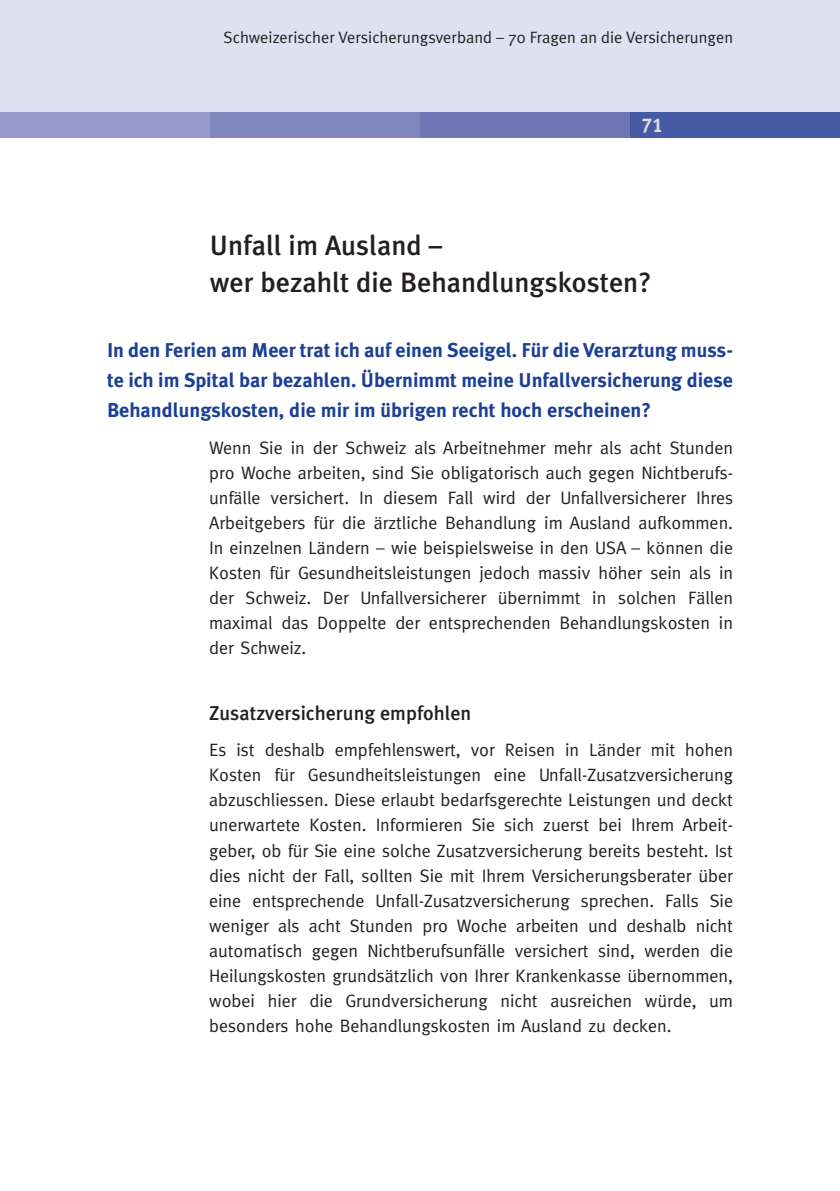
<style>
.page{position:relative;width:840px;height:1191px;background:#fff}
.page>*{position:absolute;margin:0;border:0;box-sizing:border-box;transform-origin:0 0}
.t1{font:500 28px/36.4px "Meta Plus";color:#231f20}
.t2{font:700 20px/30px "Meta Plus";color:#1b3f94;text-align:justify}
.t3{font:500 20px "Meta Plus";color:#231f20}
.t4{font:20px "Meta Plus Bold Caps";color:#dcdddf}
.t5{font:18px/25px "Meta";color:#231f20;text-align:justify}
.t6{font:16.4px "Meta Plus Normal";color:#231f20}
</style>
<div class="page">
<div style="left:0;top:0;width:839px;height:112px;background:#dfe1f0"></div>
<div style="left:629px;top:112px;width:210px;height:25px;background:#475aa4"></div>
<div style="left:0;top:112px;width:210px;height:25px;background:#979aca"></div>
<div style="left:210px;top:112px;width:210px;height:25px;background:#8286bf"></div>
<div style="left:420px;top:112px;width:209px;height:25px;background:#6f76b5"></div>
<p class="t6" style="left:223px;top:28px;width:510px">Schweizerischer Versicherungsverband – 70 Fragen an die Versicherungen</p>
<p class="t4" style="left:641px;top:113px;width:23px">71</p>
<h1 class="t1" style="left:210px;top:227px;width:442px">Unfall im Ausland –<br>wer bezahlt die Behandlungskosten?</h1>
<p class="t2" style="left:107px;top:335px;width:627px">In den Ferien am Meer trat ich auf einen Seeigel. Für die Verarztung muss&shy;te ich im Spital bar bezahlen. Übernimmt meine Unfallversicherung diese Behandlungskosten, die mir im übrigen recht hoch erscheinen?</p>
<p class="t5" style="left:209px;top:435px;width:525px">Wenn Sie in der Schweiz als Arbeitnehmer mehr als acht Stunden pro Woche arbeiten, sind Sie obligatorisch auch gegen Nichtberufs&shy;unfälle versichert. In diesem Fall wird der Unfallversicherer Ihres Arbeitgebers für die ärztliche Behandlung im Ausland aufkommen.<br>In einzelnen Ländern – wie beispielsweise in den USA – können die Kosten für Gesundheitsleistungen jedoch massiv höher sein als in der Schweiz. Der Unfallversicherer übernimmt in solchen Fällen maximal das Doppelte der entsprechenden Behandlungskosten in der Schweiz.</p>
<p class="t3" style="left:209px;top:701px;width:263px">Zusatzversicherung empfohlen</p>
<p class="t5" style="left:209px;top:737px;width:525px">Es ist deshalb empfehlenswert, vor Reisen in Länder mit hohen Kosten für Gesundheitsleistungen eine Unfall-Zusatzversicherung abzuschliessen. Diese erlaubt bedarfsgerechte Leistungen und deckt unerwartete Kosten. Informieren Sie sich zuerst bei Ihrem Arbeit&shy;geber, ob für Sie eine solche Zusatzversicherung bereits besteht. Ist dies nicht der Fall, sollten Sie mit Ihrem Versicherungsberater über eine entsprechende Unfall-Zusatzversicherung sprechen. Falls Sie weniger als acht Stunden pro Woche arbeiten und deshalb nicht automatisch gegen Nichtberufsunfälle versichert sind, werden die Heilungskosten grundsätzlich von Ihrer Krankenkasse übernommen, wobei hier die Grundversicherung nicht ausreichen würde, um besonders hohe Behandlungskosten im Ausland zu decken.</p>
</div>
